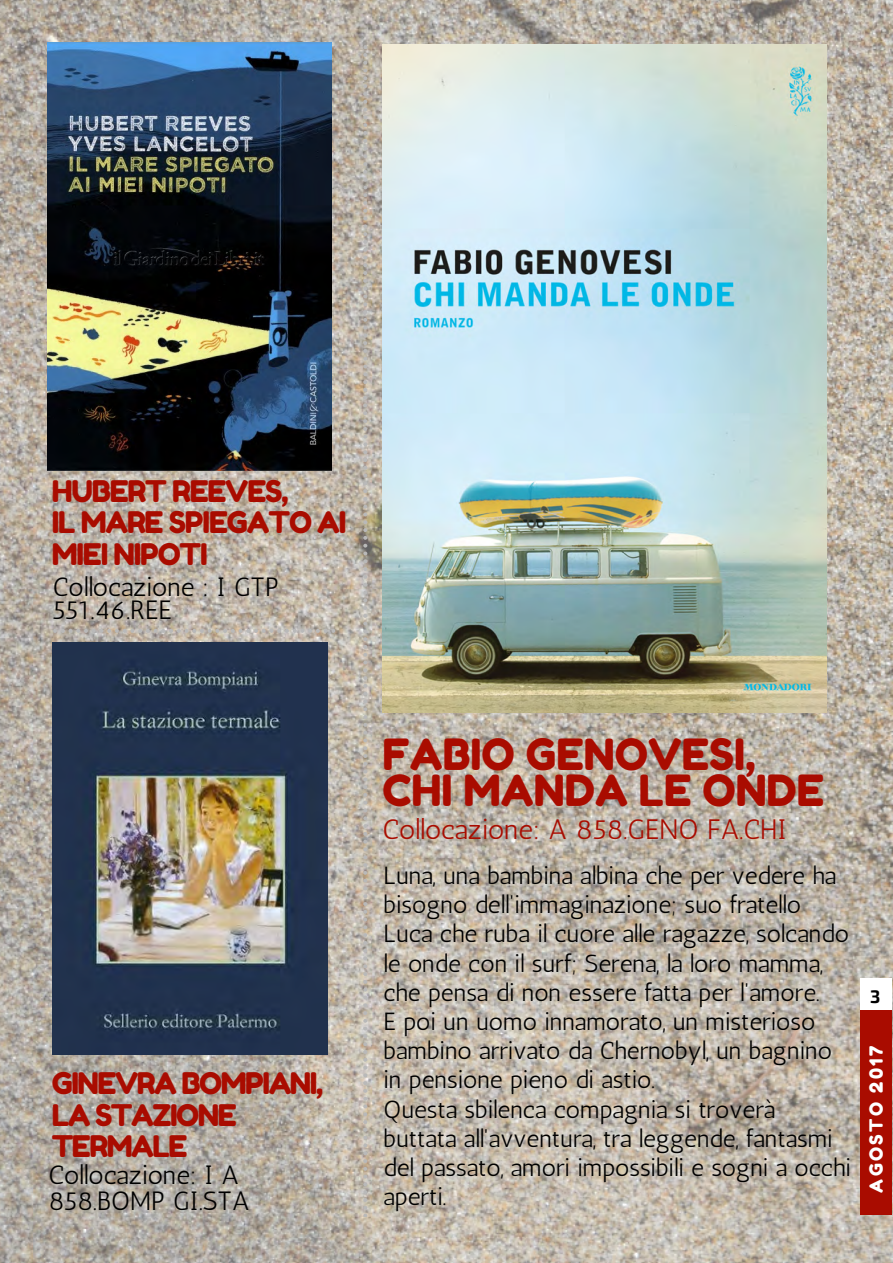
<style>
.page{position:relative;width:893px;height:1263px;background:#fff}
.page>*{position:absolute;margin:0;border:0;box-sizing:border-box;transform-origin:0 0}
.t1{font:42.9px/36px "Fredoka One";color:#a90c00}
.t2{font:29.7px/31.5px "Fredoka One";letter-spacing:-.04em;color:#a90c00}
.t3{font:28.05px "Antic";color:#a90c00}
.t4{font:26.4px/23.5px "Antic";color:#000}
.t5{font:24.75px/29.2px "Antic";color:#000}
.t6{font:18.15px "Fredoka One";letter-spacing:.13em;color:#fff}
.t7{font:700 18.15px "Exo 2";color:#000}
</style>
<div class="page">
<img style="left:0;top:0;width:892px;height:1262px">
<img style="left:382px;top:44px;width:444px;height:668px">
<svg style="left:53px;top:629px;width:282px;height:4px"></svg>
<img style="left:47px;top:43px;width:285px;height:428px">
<img style="left:53px;top:642px;width:274px;height:412px">
<svg style="left:363px;top:45px;width:4px;height:1171px;background:#bbb5ad"></svg>
<div style="left:860px;top:1008px;width:31px;height:207px;background:#a90c00"></div>
<div style="left:860px;top:978px;width:31px;height:31px;background:#fff"></div>
<p class="t2" style="left:52px;top:475px;width:296px">HUBERT REEVES,<br>IL MARE SPIEGATO AI<br>MIEI NIPOTI</p>
<p class="t4" style="left:53px;top:575px;width:228px">Collocazione : I GTP<br>551.46.REE</p>
<p class="t2" style="left:52px;top:1068px;width:273px">GINEVRA BOMPIANI,<br>LA STAZIONE<br>TERMALE</p>
<p class="t4" style="left:48px;top:1162px;width:203px;line-height:25.8px">Collocazione: I A<br>858.BOMP GI.STA</p>
<h1 class="t1" style="left:382px;top:737px;width:443px">FABIO GENOVESI,<br>CHI MANDA LE ONDE</h1>
<p class="t3" style="left:382px;top:813px;width:406px">Collocazione: A 858.GENO FA.CHI</p>
<p class="t5" style="left:383px;top:861px;width:468px">Luna, una bambina albina che per vedere ha bisogno dell'immaginazione; suo fratello Luca che ruba il cuore alle ragazze, solcando le onde con il surf; Serena, la loro mamma, che pensa di non essere fatta per l'amore.<br>E poi un uomo innamorato, un misterioso bambino arrivato da Chernobyl, un bagnino in pensione pieno di astio.<br>Questa sbilenca compagnia si troverà buttata all'avventura, tra leggende, fantasmi del passato, amori impossibili e sogni a occhi aperti.</p>
<p class="t7" style="left:870px;top:984px;width:12px">3</p>
<p class="t6" style="left:865px;top:1192px;width:148px;rotate:-90deg">AGOSTO 2017</p>
</div>
